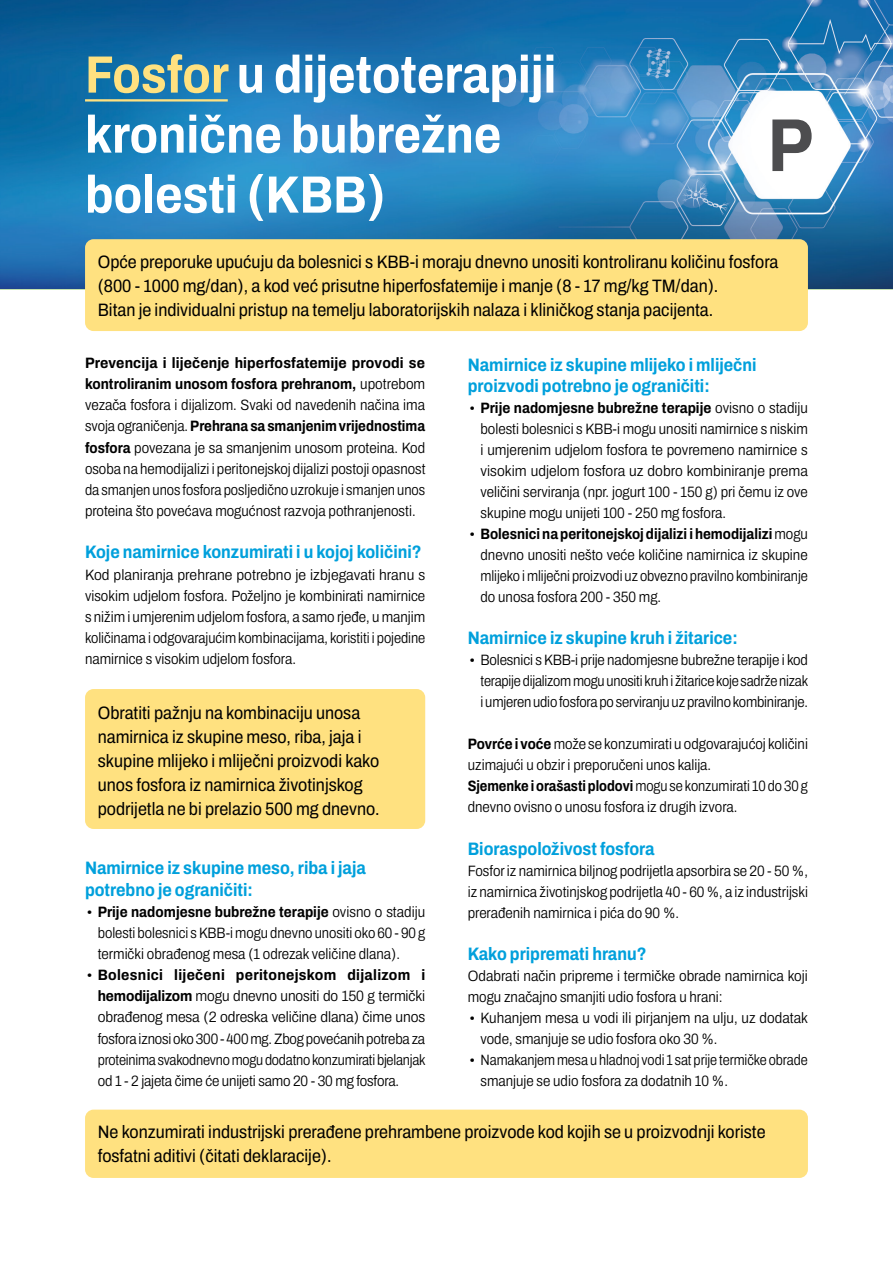
<style>
.page{position:relative;width:893px;height:1263px;background:#fff}
.page>*{position:absolute;margin:0;border:0;box-sizing:border-box;transform-origin:0 0}
.t1{font:700 semi-condensed 75px "Archivo";color:#4d4d4f}
.t2{font:700 semi-condensed 52.5px/60px "Archivo";color:#fff}
.t3{font:semi-condensed 18px/24px "Archivo";color:#000}
.t4{font:700 semi-condensed 18px/21.1px "Archivo";color:#00a0dc}
.t5{font:300 semi-condensed 15px/21px "Archivo";color:#000;text-align:justify}
.t6{font:300 semi-condensed 15px/21.1px "Archivo";color:#000;text-align:justify;scale:1.04 1}
.t7{font:300 semi-condensed 15px/21px "Archivo";color:#000;scale:.95 1}
.s1{color:#ffe180}
.s2{font-weight:700}
.s3{font-family:"Courier New";font-weight:400;font-stretch:normal}
</style>
<div class="page">
<img style="left:0;top:0;width:893px;height:289px">
<div style="left:85px;top:689px;width:340px;height:140px;background:#ffe180;border-radius:9px"></div>
<div style="left:85px;top:1109px;width:723px;height:69px;background:#ffe180;border-radius:9px"></div>
<div style="left:85px;top:239px;width:723px;height:92px;background:#ffe180;border-radius:9px"></div>
<hr style="left:85px;top:99px;width:143px;height:3px;background:#ffe180">
<h2 class="t2" style="left:85px;top:45px;width:473px"><span class="s1">Fosfor</span> u dijetoterapiji kronične bubrežne bolesti (KBB)</h2>
<h1 class="t1" style="left:767px;top:89px;width:47px">P</h1>
<p class="t3" style="left:98px;top:250px;width:682px">Opće preporuke upućuju da bolesnici s KBB-i moraju dnevno unositi kontroliranu količinu fosfora (800 - 1000 mg/dan), a kod već prisutne hiperfosfatemije i manje (8 - 17 mg/kg TM/dan).<br>Bitan je individualni pristup na temelju laboratorijskih nalaza i kliničkog stanja pacijenta.</p>
<p class="t5" style="left:85px;top:352px;width:342px"><span class="s2">Prevencija i liječenje hiperfosfatemije provodi se kontroliranim unosom fosfora prehranom,</span> upotrebom vezača fosfora i dijalizom. Svaki od navedenih načina ima svoja ograničenja. <span class="s2">Prehrana sa smanjenim vrijednostima fosfora</span> povezana je sa smanjenim unosom proteina. Kod osoba na hemodijalizi i peritonejskoj dijalizi postoji opasnost da smanjen unos fosfora posljedično uzrokuje i smanjen unos proteina što povećava mogućnost razvoja pothranjenosti.</p>
<p class="t4" style="left:85px;top:542px;width:338px">Koje namirnice konzumirati i u kojoj količini?</p>
<p class="t6" style="left:85px;top:564px;width:329px">Kod planiranja prehrane potrebno je izbjegavati hranu s visokim udjelom fosfora. Poželjno je kombinirati namirnice s nižim i umjerenim udjelom fosfora, a samo rjeđe, u manjim količinama i odgovarajućim kombinacijama, koristiti i pojedine namirnice s visokim udjelom fosfora.</p>
<p class="t3" style="left:98px;top:701px;width:283px">Obratiti pažnju na kombinaciju unosa namirnica iz skupine meso, riba, jaja i skupine mlijeko i mliječni proizvodi kako unos fosfora iz namirnica životinjskog podrijetla ne bi prelazio 500 mg dnevno.</p>
<p class="t4" style="left:85px;top:857px;width:282px">Namirnice iz skupine meso, riba i jaja potrebno je ograničiti:</p>
<p class="t5" style="left:98px;top:901px;width:329px;text-indent:-13px"><span class="s3">•</span> <span class="s2">Prije nadomjesne bubrežne terapije</span> ovisno o stadiju bolesti bolesnici s KBB-i mogu dnevno unositi oko 60 - 90 g termički obrađenog mesa (1 odrezak veličine dlana).</p>
<p class="t5" style="left:98px;top:964px;width:329px;text-indent:-13px"><span class="s3">•</span> <span class="s2">Bolesnici liječeni peritonejskom dijalizom i hemodijalizom</span> mogu dnevno unositi do 150 g termički obrađenog mesa (2 odreska veličine dlana) čime unos fosfora iznosi oko 300 - 400 mg. Zbog povećanih potreba za proteinima svakodnevno mogu dodatno konzumirati bjelanjak od 1 - 2 jajeta čime će unijeti samo 20 - 30 mg fosfora.</p>
<p class="t4" style="left:468px;top:354px;width:290px">Namirnice iz skupine mlijeko i mliječni proizvodi potrebno je ograničiti:</p>
<p class="t5" style="left:480px;top:397px;width:329px;text-indent:-13px"><span class="s3">•</span> <span class="s2">Prije nadomjesne bubrežne terapije</span> ovisno o stadiju bolesti bolesnici s KBB-i mogu unositi namirnice s niskim i umjerenim udjelom fosfora te povremeno namirnice s visokim udjelom fosfora uz dobro kombiniranje prema veličini serviranja (npr. jogurt 100 - 150 g) pri čemu iz ove skupine mogu unijeti 100 - 250 mg fosfora.</p>
<p class="t5" style="left:480px;top:523px;width:329px;text-indent:-13px"><span class="s3">•</span> <span class="s2">Bolesnici na peritonejskoj dijalizi i hemodijalizi</span> mogu dnevno unositi nešto veće količine namirnica iz skupine mlijeko i mliječni proizvodi uz obvezno pravilno kombiniranje do unosa fosfora 200 - 350 mg.</p>
<p class="t4" style="left:468px;top:627px;width:272px">Namirnice iz skupine kruh i žitarice:</p>
<p class="t5" style="left:480px;top:649px;width:329px;text-indent:-13px"><span class="s3">•</span> Bolesnici s KBB-i prije nadomjesne bubrežne terapije i kod terapije dijalizom mogu unositi kruh i žitarice koje sadrže nizak i umjeren udio fosfora po serviranju uz pravilno kombiniranje.</p>
<p class="t5" style="left:468px;top:734px;width:342px;text-align:left"><span class="s2">Povrće i voće</span> može se konzumirati u odgovarajućoj količini uzimajući u obzir i preporučeni unos kalija.<br><span class="s2">Sjemenke i orašasti plodovi</span> mogu se konzumirati 10 do 30 g dnevno ovisno o unosu fosfora iz drugih izvora.</p>
<p class="t4" style="left:468px;top:838px;width:188px">Bioraspoloživost fosfora</p>
<p class="t5" style="left:468px;top:860px;width:342px">Fosfor iz namirnica biljnog podrijetla apsorbira se 20 - 50 %, iz namirnica životinjskog podrijetla 40 - 60 %, a iz industrijski prerađenih namirnica i pića do 90 %.</p>
<p class="t4" style="left:468px;top:943px;width:180px">Kako pripremati hranu?</p>
<p class="t5" style="left:468px;top:965px;width:341px">Odabrati način pripreme i termičke obrade namirnica koji mogu značajno smanjiti udio fosfora u hrani:</p>
<p class="t5" style="left:480px;top:1007px;width:329px;text-indent:-13px"><span class="s3">•</span> Kuhanjem mesa u vodi ili pirjanjem na ulju, uz dodatak vode, smanjuje se udio fosfora oko 30 %.</p>
<p class="t7" style="left:480px;top:1049px;width:346px;text-indent:-13px"><span class="s3">•</span> Namakanjem mesa u hladnoj vodi 1 sat prije termičke obrade smanjuje se udio fosfora za dodatnih 10 %.</p>
<p class="t3" style="left:98px;top:1120px;width:669px">Ne konzumirati industrijski prerađene prehrambene proizvode kod kojih se u proizvodnji koriste fosfatni aditivi (čitati deklaracije).</p>
</div>
